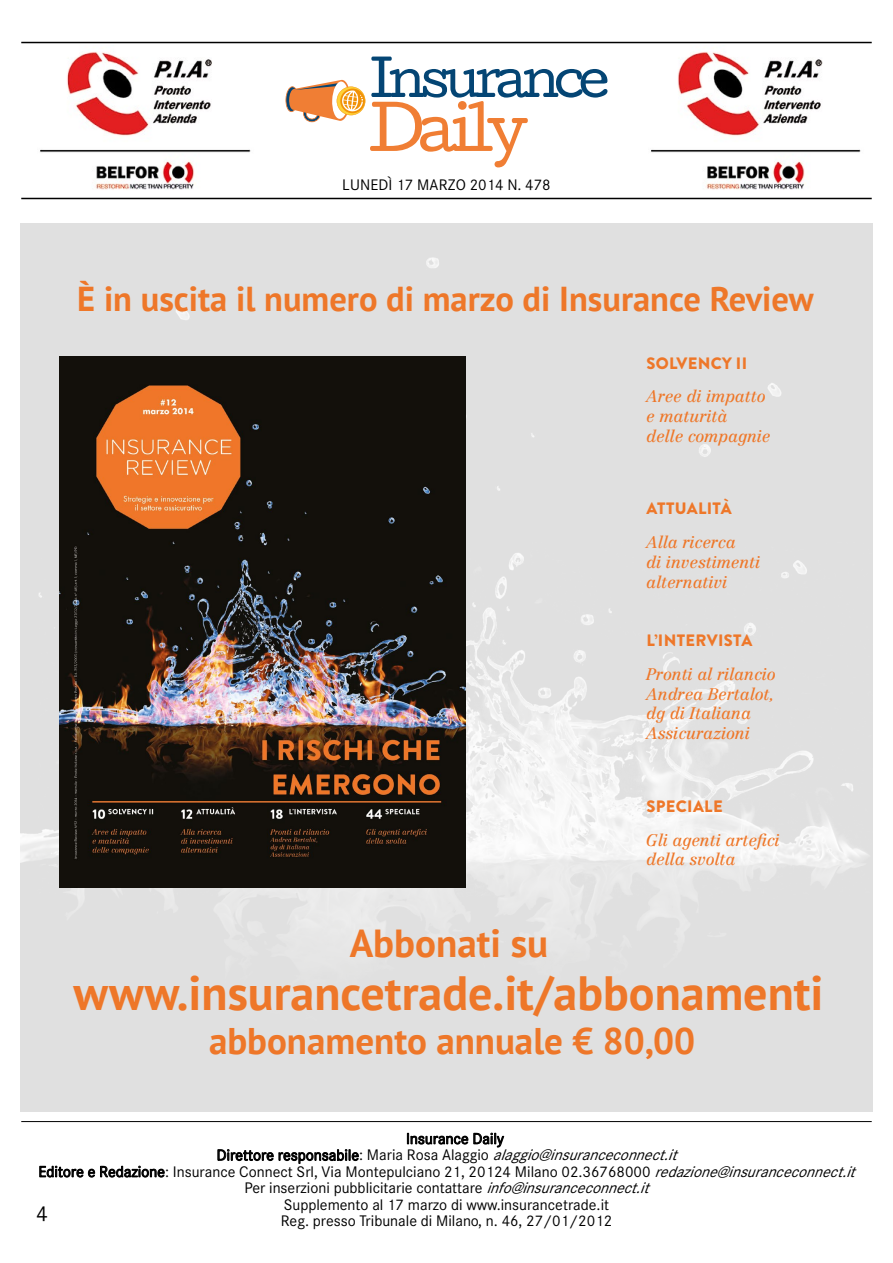
<style>
.page{position:relative;width:893px;height:1263px;background:#fff}
.page>*{position:absolute;margin:0;border:0;box-sizing:border-box;transform-origin:0 0}
.t1{font:700 48px "PT Sans";color:#ee7729}
.t2{font:700 39px "PT Sans";color:#ee7729}
.t3{font:700 37.05px "PT Sans";color:#ee7729}
.t4{font:700 34.5px "PT Sans";color:#ee7729}
.t5{font:21px "Corporate S";color:#000}
.t6{font:italic 16.5px/19.8px "Centennial LT Std";letter-spacing:-.01em;color:#ee7729}
.t7{font:900 16.5px "Brandon Grotesque";letter-spacing:.02em;color:#ee7729}
.t8{font:15px "Corporate S";color:#000}
.s1{font-style:italic}
</style>
<div class="page">
<svg style="left:285px;top:57px;width:322px;height:110px"></svg>
<hr style="left:21px;top:42px;width:851px;height:1px;background:#000">
<hr style="left:21px;top:198px;width:851px;height:1px;background:#000">
<img style="left:40px;top:52px;width:211px;height:138px">
<img style="left:651px;top:52px;width:210px;height:138px">
<hr style="left:21px;top:1121px;width:851px;height:1px;background:#000">
<svg style="left:407px;top:1132px;width:98px;height:16px"></svg>
<svg style="left:217px;top:1149px;width:142px;height:15px"></svg>
<svg style="left:39px;top:1165px;width:126px;height:13px"></svg>
<img style="left:21px;top:223px;width:851px;height:888px">
<img style="left:60px;top:356px;width:405px;height:531px">
<p class="t8" style="left:342px;top:176px;width:210px">LUNEDÌ 17 MARZO 2014 N. 478</p>
<h3 class="t4" style="left:77px;top:276px;width:738px">È in uscita il numero di marzo di Insurance Review</h3>
<p class="t7" style="left:646px;top:351px;width:102px">SOLVENCY II</p>
<p class="t6" style="left:646px;top:386px;width:126px">Aree di impatto e maturità<br>delle compagnie</p>
<p class="t7" style="left:646px;top:497px;width:87px">ATTUALITÀ</p>
<p class="t6" style="left:646px;top:532px;width:116px">Alla ricerca<br>di investimenti alternativi</p>
<p class="t7" style="left:646px;top:629px;width:107px">L’INTERVISTA</p>
<p class="t6" style="left:646px;top:664px;width:131px">Pronti al rilancio<br>Andrea Bertalot, dg di Italiana<br>Assicurazioni</p>
<p class="t7" style="left:646px;top:795px;width:78px">SPECIALE</p>
<p class="t6" style="left:646px;top:830px;width:135px">Gli agenti artefici della svolta</p>
<h2 class="t2" style="left:350px;top:917px;width:200px">Abbonati su</h2>
<h1 class="t1" style="left:74px;top:961px;width:751px">www.insurancetrade.it/abbonamenti</h1>
<h3 class="t3" style="left:209px;top:1016px;width:488px">abbonamento annuale € 80,00</h3>
<p class="t8" style="left:406px;top:1130px;width:99px">Insurance Daily</p>
<p class="t8" style="left:217px;top:1146px;width:468px">Direttore responsabile: Maria Rosa Alaggio <span class="s1">alaggio@insuranceconnect.it</span></p>
<p class="t8" style="left:38px;top:1163px;width:824px">Editore e Redazione: Insurance Connect Srl, Via Montepulciano 21, 20124 Milano 02.36768000 <span class="s1">redazione@insuranceconnect.it</span></p>
<p class="t8" style="left:244px;top:1179px;width:412px">Per inserzioni pubblicitarie contattare <span class="s1">info@insuranceconnect.it</span></p>
<p class="t8" style="left:284px;top:1196px;width:327px">Supplemento al 17 marzo di www.insurancetrade.it</p>
<p class="t8" style="left:281px;top:1212px;width:333px">Reg. presso Tribunale di Milano, n. 46, 27/01/2012</p>
<h3 class="t5" style="left:36px;top:1201px;width:13px">4</h3>
</div>
